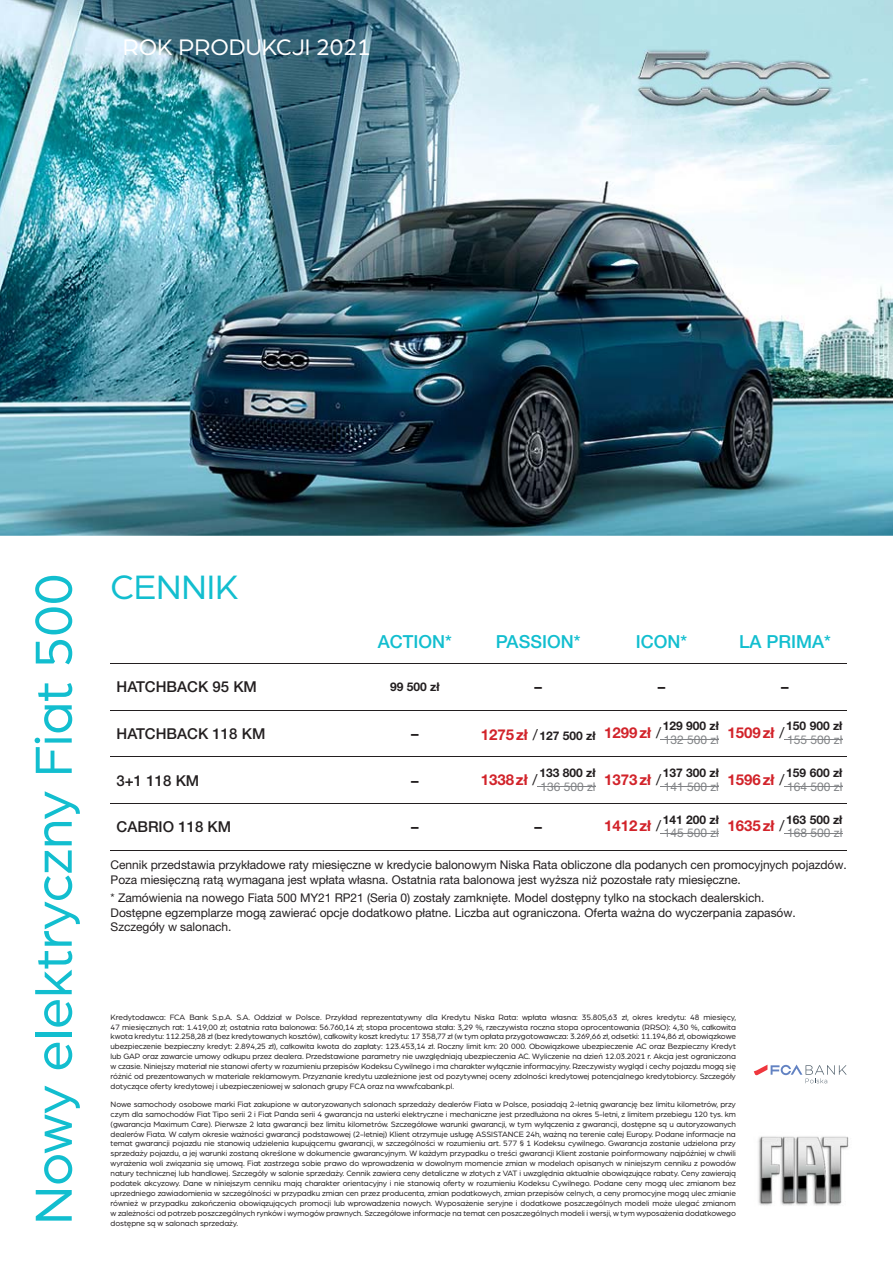
<style>
.page{position:relative;width:893px;height:1263px;background:#fff}
.page>*{position:absolute;margin:0;border:0;box-sizing:border-box;transform-origin:0 0}
.t1{font:55.5px "Arboria";color:#12becf}
.t2{font:36.15px "Arboria";color:#12becf}
.t3{font:24px "Arboria";color:#fff}
.t4{font:500 18px "Helvetica Neue LT Pro";color:#12becf}
.t5{font:500 15px "Helvetica Neue LT Pro";color:#231f20}
.t6{font:700 15px "Helvetica Neue LT Pro";color:#231f20}
.t7{font:12px/14.4px "Helvetica Neue LT Pro";letter-spacing:-.005em;color:#231f20}
.t8{font:700 12px/13.5px "Helvetica Neue LT Pro";color:#231f20;text-align:right}
.t9{font:8.25px/9.9px "Arboria";letter-spacing:-.01em;color:#231f20;text-align:justify}
.s1{font-size:15px;color:#d2232a}
.s2{font-weight:400;font-size:15px}
.s3{font-weight:400;color:#808285}
</style>
<div class="page">
<img style="left:0;top:0;width:892px;height:536px">
<img style="left:632px;top:50px;width:207px;height:95px">
<hr style="left:111px;top:663px;width:735px;height:1px;background:#231f20">
<hr style="left:111px;top:710px;width:735px;height:1px;background:#231f20">
<hr style="left:111px;top:756px;width:735px;height:1px;background:#231f20">
<hr style="left:111px;top:803px;width:735px;height:1px;background:#231f20">
<hr style="left:111px;top:850px;width:735px;height:1px;background:#231f20">
<hr style="left:660px;top:739px;width:59px;height:1px;background:#808285">
<hr style="left:783px;top:739px;width:59px;height:1px;background:#808285">
<hr style="left:537px;top:786px;width:58px;height:1px;background:#808285">
<hr style="left:660px;top:786px;width:59px;height:1px;background:#808285">
<hr style="left:783px;top:786px;width:59px;height:1px;background:#808285">
<hr style="left:660px;top:833px;width:59px;height:1px;background:#808285">
<hr style="left:783px;top:833px;width:59px;height:1px;background:#808285">
<img style="left:758px;top:1136px;width:91px;height:70px">
<svg style="left:753px;top:1065px;width:93px;height:18px"></svg>
<h3 class="t3" style="left:123px;top:40px;width:249px">ROK PRODUKCJI 2021</h3>
<h1 class="t1" style="left:35px;top:1225px;width:653px;rotate:-90deg">Nowy elektryczny Fiat 500</h1>
<h2 class="t2" style="left:111px;top:575px;width:129px">CENNIK</h2>
<h3 class="t4" style="left:378px;top:635px;width:76px">ACTION*</h3>
<h3 class="t4" style="left:496px;top:635px;width:86px">PASSION*</h3>
<h3 class="t4" style="left:636px;top:635px;width:53px">ICON*</h3>
<h3 class="t4" style="left:739px;top:635px;width:93px">LA PRIMA*</h3>
<h3 class="t5" style="left:117px;top:681px;width:142px">HATCHBACK 95 KM</h3>
<h3 class="t8" style="left:390px;top:681px;width:51px">99 500 zł</h3>
<h3 class="t6" style="left:534px;top:681px;width:9px">–</h3>
<h3 class="t6" style="left:657px;top:681px;width:9px">–</h3>
<h3 class="t6" style="left:781px;top:681px;width:9px">–</h3>
<h3 class="t5" style="left:117px;top:728px;width:150px">HATCHBACK 118 KM</h3>
<h3 class="t6" style="left:411px;top:728px;width:9px">–</h3>
<h3 class="t8" style="left:480px;top:730px;width:116px"><span class="s1">1275 zł</span> <span class="s2">/</span> 127 500 zł</h3>
<h3 class="t8" style="left:604px;top:721px;width:116px">129 900 zł<br><sup>1299</sup> <sup>zł</sup> <sup>/</sup> <span class="s3">132 500 zł</span></h3>
<h3 class="t8" style="left:727px;top:721px;width:116px">150 900 zł<br><sup>1509</sup> <sup>zł</sup> <sup>/</sup> <span class="s3">155 500 zł</span></h3>
<h3 class="t5" style="left:117px;top:775px;width:84px">3+1 118 KM</h3>
<h3 class="t6" style="left:411px;top:775px;width:9px">–</h3>
<h3 class="t8" style="left:480px;top:767px;width:116px">133 800 zł<br><sup>1338</sup> <sup>zł</sup> <sup>/</sup> <span class="s3">136 500 zł</span></h3>
<h3 class="t8" style="left:604px;top:767px;width:116px">137 300 zł<br><sup>1373</sup> <sup>zł</sup> <sup>/</sup> <span class="s3">141 500 zł</span></h3>
<h3 class="t8" style="left:727px;top:767px;width:116px">159 600 zł<br><sup>1596</sup> <sup>zł</sup> <sup>/</sup> <span class="s3">164 500 zł</span></h3>
<h3 class="t5" style="left:117px;top:822px;width:116px">CABRIO 118 KM</h3>
<h3 class="t6" style="left:411px;top:822px;width:9px">–</h3>
<h3 class="t6" style="left:534px;top:822px;width:9px">–</h3>
<h3 class="t8" style="left:604px;top:814px;width:116px">141 200 zł<br><sup>1412</sup> <sup>zł</sup> <sup>/</sup> <span class="s3">145 500 zł</span></h3>
<h3 class="t8" style="left:727px;top:814px;width:116px">163 500 zł<br><sup>1635</sup> <sup>zł</sup> <sup>/</sup> <span class="s3">168 500 zł</span></h3>
<p class="t7" style="left:111px;top:859px;width:737px">Cennik przedstawia przykładowe raty miesięczne w kredycie balonowym Niska Rata obliczone dla podanych cen promocyjnych pojazdów.<br>Poza miesięczną ratą wymagana jest wpłata własna. Ostatnia rata balonowa jest wyższa niż pozostałe raty miesięczne.</p>
<p class="t7" style="left:111px;top:892px;width:686px">* Zamówienia na nowego Fiata 500 MY21 RP21 (Seria 0) zostały zamknięte. Model dostępny tylko na stockach dealerskich.<br>Dostępne egzemplarze mogą zawierać opcje dodatkowo płatne. Liczba aut ograniczona. Oferta ważna do wyczerpania zapasów.<br>Szczegóły w salonach.</p>
<p class="t9" style="left:111px;top:1013px;width:627px">Kredytodawca: FCA Bank S.p.A. S.A. Oddział w Polsce. Przykład reprezentatywny dla Kredytu Niska Rata: wpłata własna: 35.805,63 zł, okres kredytu: 48 miesięcy, 47 miesięcznych rat: 1.419,00 zł; ostatnia rata balonowa: 56.760,14 zł; stopa procentowa stała: 3,29 %, rzeczywista roczna stopa oprocentowania (RRSO): 4,30 %, całkowita kwota kredytu: 112.258,28 zł (bez kredytowanych kosztów), całkowity koszt kredytu: 17 358,77 zł (w tym opłata przygotowawcza: 3.269,66 zł, odsetki: 11.194,86 zł, obowiązkowe ubezpieczenie bezpieczny kredyt: 2.894,25 zł), całkowita kwota do zapłaty: 123.453,14 zł. Roczny limit km: 20 000. Obowiązkowe ubezpieczenie AC oraz Bezpieczny Kredyt lub GAP oraz zawarcie umowy odkupu przez dealera. Przedstawione parametry nie uwzględniają ubezpieczenia AC. Wyliczenie na dzień 12.03.2021 r. Akcja jest ograniczona w czasie. Niniejszy materiał nie stanowi oferty w rozumieniu przepisów Kodeksu Cywilnego i ma charakter wyłącznie informacyjny. Rzeczywisty wygląd i cechy pojazdu mogą się różnić od prezentowanych w materiale reklamowym. Przyznanie kredytu uzależnione jest od pozytywnej oceny zdolności kredytowej potencjalnego kredytobiorcy. Szczegóły dotyczące oferty kredytowej i ubezpieczeniowej w salonach grupy FCA oraz na www.fcabank.pl.</p>
<p class="t9" style="left:111px;top:1100px;width:627px">Nowe samochody osobowe marki Fiat zakupione w autoryzowanych salonach sprzedaży dealerów Fiata w Polsce, posiadają 2-letnią gwarancję bez limitu kilometrów, przy czym dla samochodów Fiat Tipo serii 2 i Fiat Panda serii 4 gwarancja na usterki elektryczne i mechaniczne jest przedłużona na okres 5-letni, z limitem przebiegu 120 tys. km (gwarancja Maximum Care). Pierwsze 2 lata gwarancji bez limitu kilometrów. Szczegółowe warunki gwarancji, w tym wyłączenia z gwarancji, dostępne są u autoryzowanych dealerów Fiata. W całym okresie ważności gwarancji podstawowej (2-letniej) Klient otrzymuje usługę ASSISTANCE 24h, ważną na terenie całej Europy. Podane informacje na temat gwarancji pojazdu nie stanowią udzielenia kupującemu gwarancji, w szczególności w rozumieniu art. 577 § 1 Kodeksu cywilnego. Gwarancja zostanie udzielona przy sprzedaży pojazdu, a jej warunki zostaną określone w dokumencie gwarancyjnym. W każdym przypadku o treści gwarancji Klient zostanie poinformowany najpóźniej w chwili wyrażenia woli związania się umową. Fiat zastrzega sobie prawo do wprowadzenia w dowolnym momencie zmian w modelach opisanych w niniejszym cenniku z powodów natury technicznej lub handlowej. Szczegóły w salonie sprzedaży. Cennik zawiera ceny detaliczne w złotych z VAT i uwzględnia aktualnie obowiązujące rabaty. Ceny zawierają podatek akcyzowy. Dane w niniejszym cenniku mają charakter orientacyjny i nie stanowią oferty w rozumieniu Kodeksu Cywilnego. Podane ceny mogą ulec zmianom bez uprzedniego zawiadomienia w szczególności w przypadku zmian cen przez producenta, zmian podatkowych, zmian przepisów celnych, a ceny promocyjne mogą ulec zmianie również w przypadku zakończenia obowiązujących promocji lub wprowadzenia nowych. Wyposażenie seryjne i dodatkowe poszczególnych modeli może ulegać zmianom w zależności od potrzeb poszczególnych rynków i wymogów prawnych. Szczegółowe informacje na temat cen poszczególnych modeli i wersji, w tym wyposażenia dodatkowego dostępne są w salonach sprzedaży.</p>
</div>
